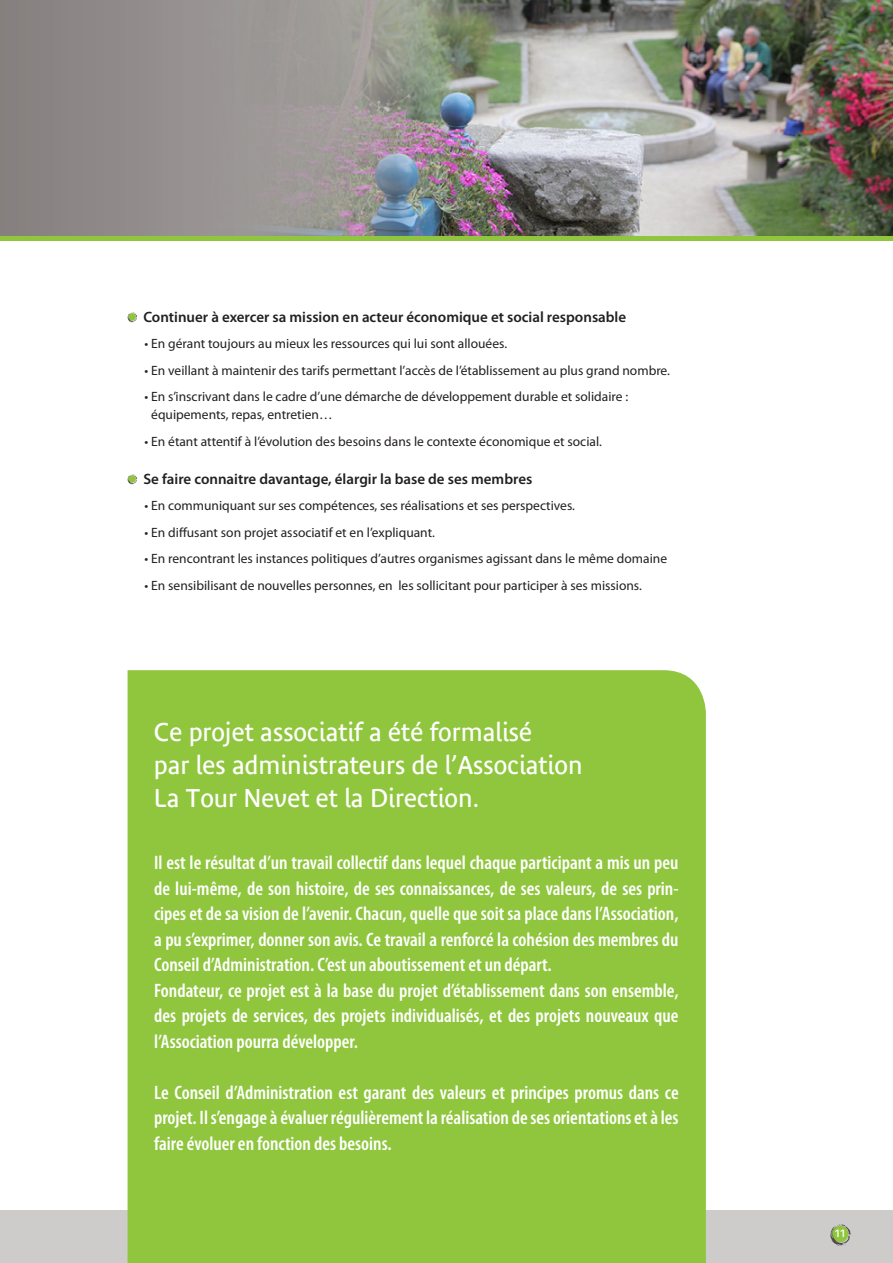
<style>
.page{position:relative;width:893px;height:1263px;background:#fff}
.page>*{position:absolute;margin:0;border:0;box-sizing:border-box;transform-origin:0 0}
.t1{font:25.5px "Bienvenue Beta";color:#fff}
.t2{font:600 condensed 19.5px/25.5px "Myriad Pro";color:#fff;text-align:justify}
.t3{font:600 15px "Myriad Pro";color:#231f20}
.t4{font:13.5px/18px "Myriad Pro";color:#231f20}
.t5{font:11.85px "Bienvenue Beta";color:#fff}
</style>
<div class="page">
<svg style="left:128px;top:312px;width:9px;height:11px"></svg>
<svg style="left:128px;top:474px;width:9px;height:11px"></svg>
<div style="left:0;top:0;width:893px;height:240px;background:linear-gradient(to right,#8fc63e,#8fc63e)"></div>
<div style="left:0;top:0;width:893px;height:235px;background:#8d8887"></div>
<img style="left:189px;top:0;width:704px;height:235px">
<div style="left:0;top:1211px;width:893px;height:52px;background:#cecccb"></div>
<svg style="left:830px;top:1224px;width:21px;height:22px"></svg>
<div style="left:128px;top:670px;width:578px;height:593px;background:#8fc63e"></div>
<p class="t3" style="left:143px;top:307px;width:484px">Continuer à exercer sa mission en acteur économique et social responsable</p>
<p class="t4" style="left:145px;top:334px;width:364px">• En gérant toujours au mieux les ressources qui lui sont allouées.</p>
<p class="t4" style="left:145px;top:361px;width:527px">• En veillant à maintenir des tarifs permettant l’accès de l’établissement au plus grand nombre.</p>
<p class="t4" style="left:151px;top:387px;width:478px;text-indent:-7px">• En s’inscrivant dans le cadre d’une démarche de développement durable et solidaire : équipements, repas, entretien…</p>
<p class="t4" style="left:145px;top:432px;width:459px">• En étant attentif à l’évolution des besoins dans le contexte économique et social.</p>
<p class="t3" style="left:143px;top:469px;width:390px">Se faire connaitre davantage, élargir la base de ses membres</p>
<p class="t4" style="left:145px;top:496px;width:432px">• En communiquant sur ses compétences, ses réalisations et ses perspectives.</p>
<p class="t4" style="left:145px;top:523px;width:292px">• En diffusant son projet associatif et en l’expliquant.</p>
<p class="t4" style="left:145px;top:549px;width:524px">• En rencontrant les instances politiques d’autres organismes agissant dans le même domaine</p>
<p class="t4" style="left:145px;top:576px;width:499px">• En sensibilisant de nouvelles personnes, en les sollicitant pour participer à ses missions.</p>
<p class="t1" style="left:154px;top:717px;width:380px">Ce projet associatif a été formalisé</p>
<p class="t1" style="left:154px;top:750px;width:430px">par les administrateurs de l’Association</p>
<p class="t1" style="left:154px;top:783px;width:327px">La Tour Nevet et la Direction.</p>
<p class="t2" style="left:154px;top:850px;width:526px">Il est le résultat d’un travail collectif dans lequel chaque participant a mis un peu de lui-même, de son histoire, de ses connaissances, de ses valeurs, de ses prin&shy;cipes et de sa vision de l’avenir. Chacun, quelle que soit sa place dans l’Association, a pu s’exprimer, donner son avis. Ce travail a renforcé la cohésion des membres du Conseil d’Administration. C’est un aboutissement et un départ.</p>
<p class="t2" style="left:154px;top:977px;width:526px">Fondateur, ce projet est à la base du projet d’établissement dans son ensemble, des projets de services, des projets individualisés, et des projets nouveaux que l’Association pourra développer.</p>
<p class="t2" style="left:154px;top:1079px;width:526px">Le Conseil d’Administration est garant des valeurs et principes promus dans ce projet. Il s’engage à évaluer régulièrement la réalisation de ses orientations et à les faire évoluer en fonction des besoins.</p>
<p class="t5" style="left:835px;top:1226px;width:13px">11</p>
</div>
